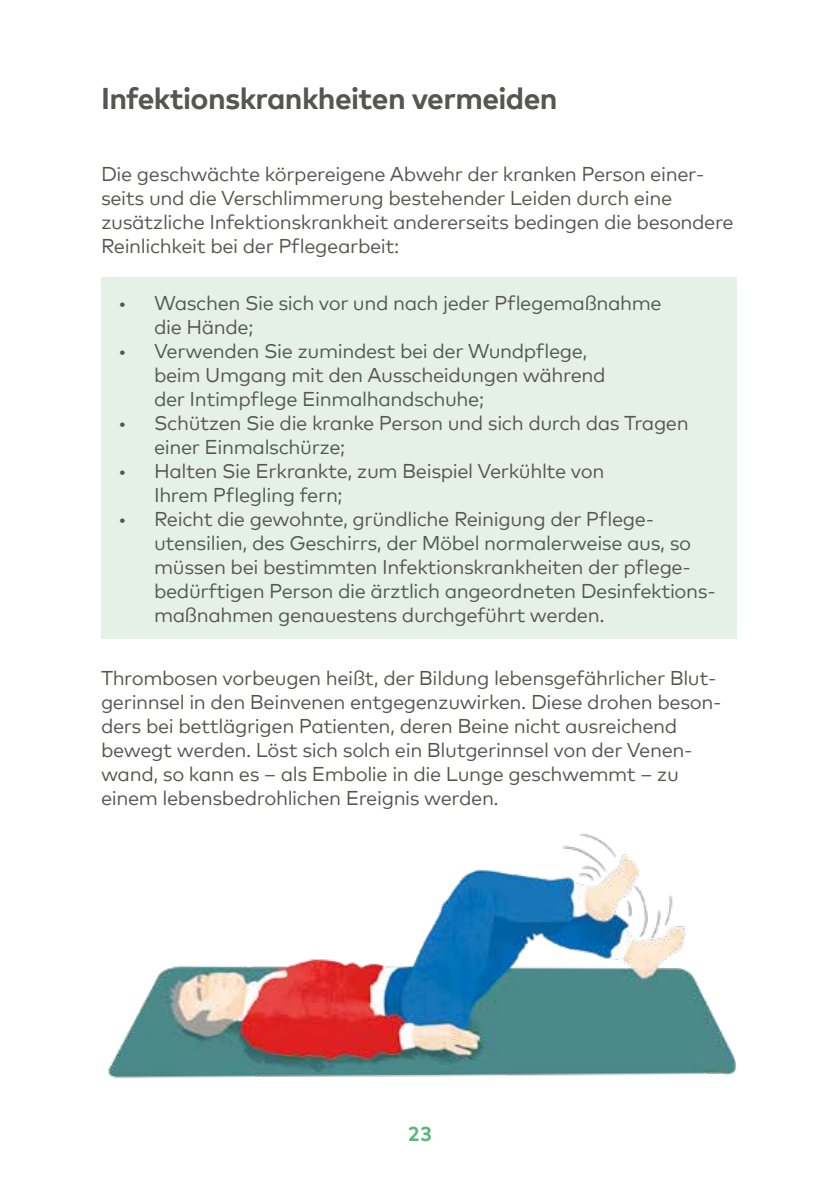
<style>
.page{position:relative;width:840px;height:1191px;background:#fff}
.page>*{position:absolute;margin:0;border:0;box-sizing:border-box;transform-origin:0 0}
.t1{font:700 30px "Mark Offc Pro";letter-spacing:-.02em;color:#565650}
.t2{font:20px/24px "Mark Offc Pro";letter-spacing:-.02em;color:#565650}
.t3{font:700 20px "Mark Offc Pro";color:#5cb77a}
</style>
<div class="page">
<div style="left:101px;top:277px;width:635px;height:362px;background:#e5f1e6"></div>
<img style="left:108px;top:833px;width:628px;height:246px">
<h1 class="t1" style="left:101px;top:76px;width:458px">Infektionskrankheiten vermeiden</h1>
<p class="t2" style="left:101px;top:160px;width:634px">Die geschwächte körpereigene Abwehr der kranken Person einer&shy;seits und die Verschlimmerung bestehender Leiden durch eine zusätzliche Infektionskrankheit andererseits bedingen die besondere Reinlichkeit bei der Pflegearbeit:</p>
<p class="t2" style="left:154px;top:289px;width:509px;text-indent:-36px">• Waschen Sie sich vor und nach jeder Pflegemaßnahme die Hände;</p>
<p class="t2" style="left:154px;top:337px;width:453px;text-indent:-36px">• Verwenden Sie zumindest bei der Wundpflege, beim Umgang mit den Ausscheidungen während der Intimpflege Einmalhandschuhe;</p>
<p class="t2" style="left:154px;top:409px;width:536px;text-indent:-36px">• Schützen Sie die kranke Person und sich durch das Tragen einer Einmalschürze;</p>
<p class="t2" style="left:154px;top:457px;width:451px;text-indent:-36px">• Halten Sie Erkrankte, zum Beispiel Verkühlte von<br>Ihrem Pflegling fern;</p>
<p class="t2" style="left:154px;top:505px;width:563px;text-indent:-36px">• Reicht die gewohnte, gründliche Reinigung der Pflege&shy;utensilien, des Geschirrs, der Möbel normalerweise aus, so müssen bei bestimmten Infektionskrankheiten der pflege&shy;bedürftigen Person die ärztlich angeordneten Desinfektions&shy;maßnahmen genauestens durchgeführt werden.</p>
<p class="t2" style="left:101px;top:664px;width:621px">Thrombosen vorbeugen heißt, der Bildung lebensgefährlicher Blut&shy;gerinnsel in den Beinvenen entgegenzuwirken. Diese drohen beson&shy;ders bei bettlägrigen Patienten, deren Beine nicht ausreichend bewegt werden. Löst sich solch ein Blutgerinnsel von der Venen&shy;wand, so kann es – als Embolie in die Lunge geschwemmt – zu einem lebensbedrohlichen Ereignis werden.</p>
<p class="t3" style="left:407px;top:1119px;width:26px">23</p>
</div>
